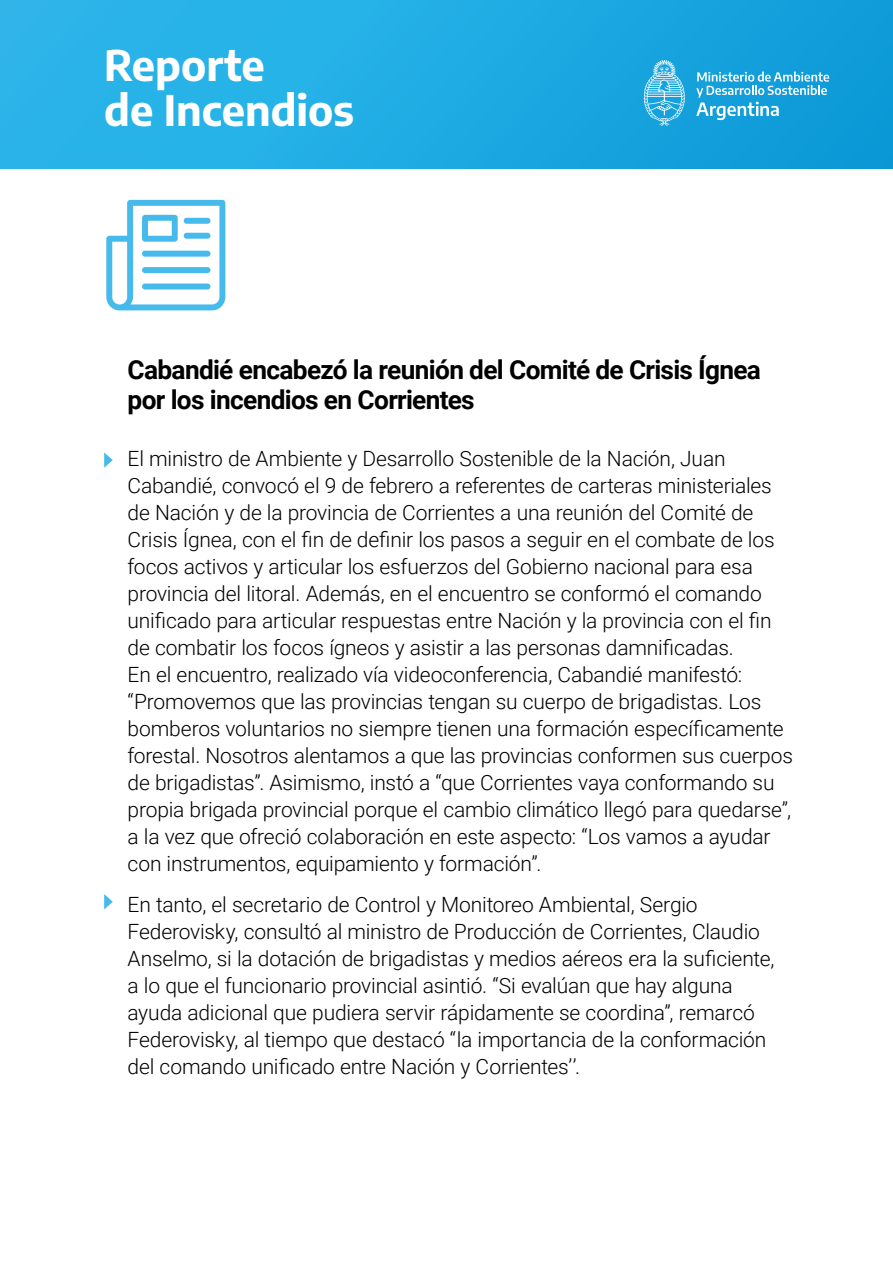
<style>
.page{position:relative;width:893px;height:1263px;background:#fff}
.page>*{position:absolute;margin:0;border:0;box-sizing:border-box;transform-origin:0 0}
.t1{font:700 42px/44.4px "Encode Sans";color:#fff}
.t2{font:700 26.25px/30px "Roboto";letter-spacing:-.025em;color:#000}
.t3{font:300 21px/27px "Roboto";letter-spacing:-.01em;color:#000}
</style>
<div class="page">
<div style="left:0;top:0;width:893px;height:169px;background:linear-gradient(to right,#2fb9ec,#0e9bd8)"></div>
<svg style="left:696px;top:72px;width:133px;height:48px;background:#45b2e1"></svg>
<svg style="left:644px;top:60px;width:41px;height:66px;background:#50b9e5"></svg>
<svg style="left:106px;top:200px;width:119px;height:110px"></svg>
<svg style="left:104px;top:452px;width:9px;height:16px"></svg>
<svg style="left:104px;top:894px;width:9px;height:15px"></svg>
<h1 class="t1" style="left:104px;top:42px;width:251px">Reporte<br>de Incendios</h1>
<p class="t2" style="left:128px;top:354px;width:635px">Cabandié encabezó la reunión del Comité de Crisis Ígnea por los incendios en Corrientes</p>
<p class="t3" style="left:128px;top:444px;width:667px">El ministro de Ambiente y Desarrollo Sostenible de la Nación, Juan Cabandié, convocó el 9 de febrero a referentes de carteras ministeriales de Nación y de la provincia de Corrientes a una reunión del Comité de Crisis Ígnea, con el fin de definir los pasos a seguir en el combate de los focos activos y articular los esfuerzos del Gobierno nacional para esa provincia del litoral. Además, en el encuentro se conformó el comando unificado para articular respuestas entre Nación y la provincia con el fin de combatir los focos ígneos y asistir a las personas damnificadas.<br>En el encuentro, realizado vía videoconferencia, Cabandié manifestó: “Promovemos que las provincias tengan su cuerpo de brigadistas. Los bomberos voluntarios no siempre tienen una formación específicamente forestal. Nosotros alentamos a que las provincias conformen sus cuerpos de brigadistas”. Asimismo, instó a “que Corrientes vaya conformando su propia brigada provincial porque el cambio climático llegó para quedarse”, a la vez que ofreció colaboración en este aspecto: “Los vamos a ayudar con instrumentos, equipamiento y formación”.</p>
<p class="t3" style="left:128px;top:890px;width:648px">En tanto, el secretario de Control y Monitoreo Ambiental, Sergio Federovisky, consultó al ministro de Producción de Corrientes, Claudio Anselmo, si la dotación de brigadistas y medios aéreos era la suficiente, a lo que el funcionario provincial asintió. “Si evalúan que hay alguna ayuda adicional que pudiera servir rápidamente se coordina”, remarcó Federovisky, al tiempo que destacó “la importancia de la conformación del comando unificado entre Nación y Corrientes’’.</p>
</div>
